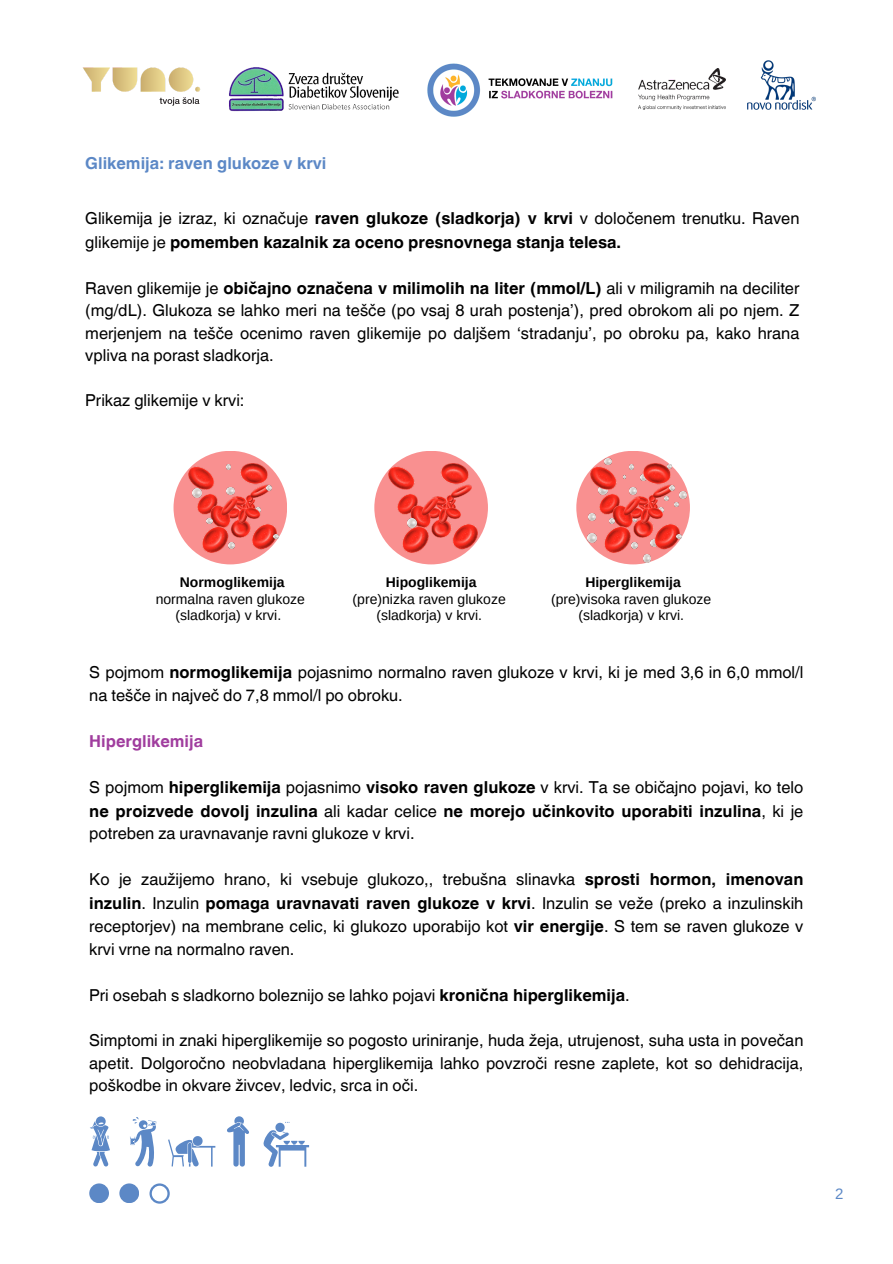
<style>
.page{position:relative;width:893px;height:1264px;background:#fff}
.page>*{position:absolute;margin:0;border:0;box-sizing:border-box;transform-origin:0 0}
.t1{font:16.5px/22.5px "Helvetica World";color:#000;text-align:justify}
.t2{font:700 16.5px/23.5px "Helvetica World";color:#000}
.t3{font:700 16.5px "Helvetica World";color:#5c88c6}
.t4{font:700 16.5px "Helvetica World";color:#a03d9e}
.t5{font:15px "Arimo";color:#5c88c6}
.t6{font:13.95px/16.4px "Arimo";color:#000;text-align:center}
.t7{font:700 13.95px "Arimo";color:#000}
.s1{font-weight:400}
.s2{font-weight:700}
</style>
<div class="page">
<div style="left:89px;top:1183px;width:20px;height:20px;background:#5c88c6;border-radius:50%"></div>
<div style="left:119px;top:1183px;width:20px;height:20px;background:#5c88c6;border-radius:50%"></div>
<svg style="left:149px;top:1183px;width:21px;height:20px"></svg>
<div style="left:374px;top:451px;width:114px;height:113px;background:#f99090;border-radius:50%"></div>
<img style="left:389px;top:463px;width:88px;height:89px">
<svg style="left:408px;top:518px;width:9px;height:9px"></svg>
<div style="left:173px;top:451px;width:114px;height:113px;background:#f99090;border-radius:50%"></div>
<img style="left:188px;top:463px;width:88px;height:89px">
<svg style="left:207px;top:518px;width:5px;height:5px"></svg>
<svg style="left:192px;top:488px;width:9px;height:9px"></svg>
<svg style="left:226px;top:465px;width:5px;height:4px"></svg>
<svg style="left:228px;top:542px;width:6px;height:6px"></svg>
<svg style="left:274px;top:534px;width:4px;height:4px"></svg>
<svg style="left:266px;top:485px;width:6px;height:6px"></svg>
<svg style="left:227px;top:488px;width:7px;height:7px"></svg>
<svg style="left:576px;top:451px;width:114px;height:113px;background:#f89292"></svg>
<svg style="left:588px;top:513px;width:2px;height:8px"></svg>
<img style="left:590px;top:463px;width:89px;height:89px">
<svg style="left:609px;top:518px;width:6px;height:5px"></svg>
<svg style="left:629px;top:465px;width:4px;height:4px"></svg>
<svg style="left:631px;top:542px;width:6px;height:6px"></svg>
<svg style="left:676px;top:534px;width:5px;height:4px"></svg>
<svg style="left:629px;top:488px;width:8px;height:7px"></svg>
<svg style="left:667px;top:465px;width:4px;height:4px"></svg>
<svg style="left:587px;top:533px;width:9px;height:9px"></svg>
<svg style="left:604px;top:459px;width:7px;height:6px"></svg>
<svg style="left:643px;top:555px;width:7px;height:7px"></svg>
<svg style="left:658px;top:485px;width:28px;height:28px"></svg>
<svg style="left:90px;top:1116px;width:20px;height:50px"></svg>
<svg style="left:130px;top:1117px;width:26px;height:49px"></svg>
<svg style="left:168px;top:1136px;width:47px;height:30px"></svg>
<svg style="left:227px;top:1116px;width:22px;height:50px"></svg>
<svg style="left:263px;top:1121px;width:46px;height:45px"></svg>
<img style="left:82px;top:67px;width:119px;height:39px">
<img style="left:427px;top:63px;width:186px;height:54px">
<img style="left:229px;top:67px;width:170px;height:45px">
<img style="left:638px;top:69px;width:87px;height:40px">
<img style="left:747px;top:61px;width:68px;height:48px">
<p class="t3" style="left:85px;top:149px;width:243px">Glikemija: raven glukoze v krvi</p>
<p class="t2" style="left:85px;top:205px;width:715px"><span class="s1">Glikemija je izraz, ki označuje</span> raven glukoze (sladkorja) v krvi <span class="s1">v določenem trenutku. Raven glikemije je</span> pomemben kazalnik za oceno presnovnega stanja telesa.</p>
<p class="t1" style="left:85px;top:277px;width:715px">Raven glikemije je <span class="s2">običajno označena v milimolih na liter (mmol/L)</span> ali v miligramih na deciliter (mg/dL). Glukoza se lahko meri na tešče (po vsaj 8 urah postenja’), pred obrokom ali po njem. Z merjenjem na tešče ocenimo raven glikemije po daljšem ‘stradanju’, po obroku pa, kako hrana vpliva na porast sladkorja.</p>
<p class="t1" style="left:85px;top:389px;width:161px">Prikaz glikemije v krvi:</p>
<p class="t7" style="left:180px;top:574px;width:106px">Normoglikemija</p>
<p class="t6" style="left:156px;top:590px;width:151px">normalna raven glukoze (sladkorja) v krvi.</p>
<p class="t7" style="left:385px;top:574px;width:92px">Hipoglikemija</p>
<p class="t6" style="left:352px;top:590px;width:155px">(pre)nizka raven glukoze</p>
<p class="t6" style="left:376px;top:607px;width:107px">(sladkorja) v krvi.</p>
<p class="t7" style="left:585px;top:574px;width:97px">Hiperglikemija</p>
<p class="t6" style="left:551px;top:590px;width:162px">(pre)visoka raven glukoze</p>
<p class="t6" style="left:578px;top:607px;width:107px">(sladkorja) v krvi.</p>
<p class="t1" style="left:89px;top:661px;width:715px">S pojmom <span class="s2">normoglikemija</span> pojasnimo normalno raven glukoze v krvi, ki je med 3,6 in 6,0 mmol/l na tešče in največ do 7,8 mmol/l po obroku.</p>
<p class="t4" style="left:89px;top:727px;width:115px">Hiperglikemija</p>
<p class="t1" style="left:89px;top:775px;width:715px;line-height:23.1px">S pojmom <span class="s2">hiperglikemija</span> pojasnimo <span class="s2">visoko raven glukoze</span> v krvi. Ta se običajno pojavi, ko telo <span class="s2">ne proizvede dovolj inzulina</span> ali kadar celice <span class="s2">ne morejo učinkovito uporabiti inzulina</span>, ki je potreben za uravnavanje ravni glukoze v krvi.</p>
<p class="t1" style="left:89px;top:867px;width:715px;line-height:23.2px">Ko je zaužijemo hrano, ki vsebuje glukozo,, trebušna slinavka <span class="s2">sprosti hormon, imenovan inzulin</span>. Inzulin <span class="s2">pomaga uravnavati raven glukoze v krvi</span>. Inzulin se veže (preko a inzulinskih receptorjev) na membrane celic, ki glukozo uporabijo kot <span class="s2">vir energije</span>. S tem se raven glukoze v krvi vrne na normalno raven.</p>
<p class="t1" style="left:89px;top:984px;width:542px">Pri osebah s sladkorno boleznijo se lahko pojavi <span class="s2">kronična hiperglikemija</span>.</p>
<p class="t1" style="left:89px;top:1029px;width:715px">Simptomi in znaki hiperglikemije so pogosto uriniranje, huda žeja, utrujenost, suha usta in povečan apetit. Dolgoročno neobvladana hiperglikemija lahko povzroči resne zaplete, kot so dehidracija, poškodbe in okvare živcev, ledvic, srca in oči.</p>
<p class="t5" style="left:835px;top:1185px;width:10px">2</p>
</div>
